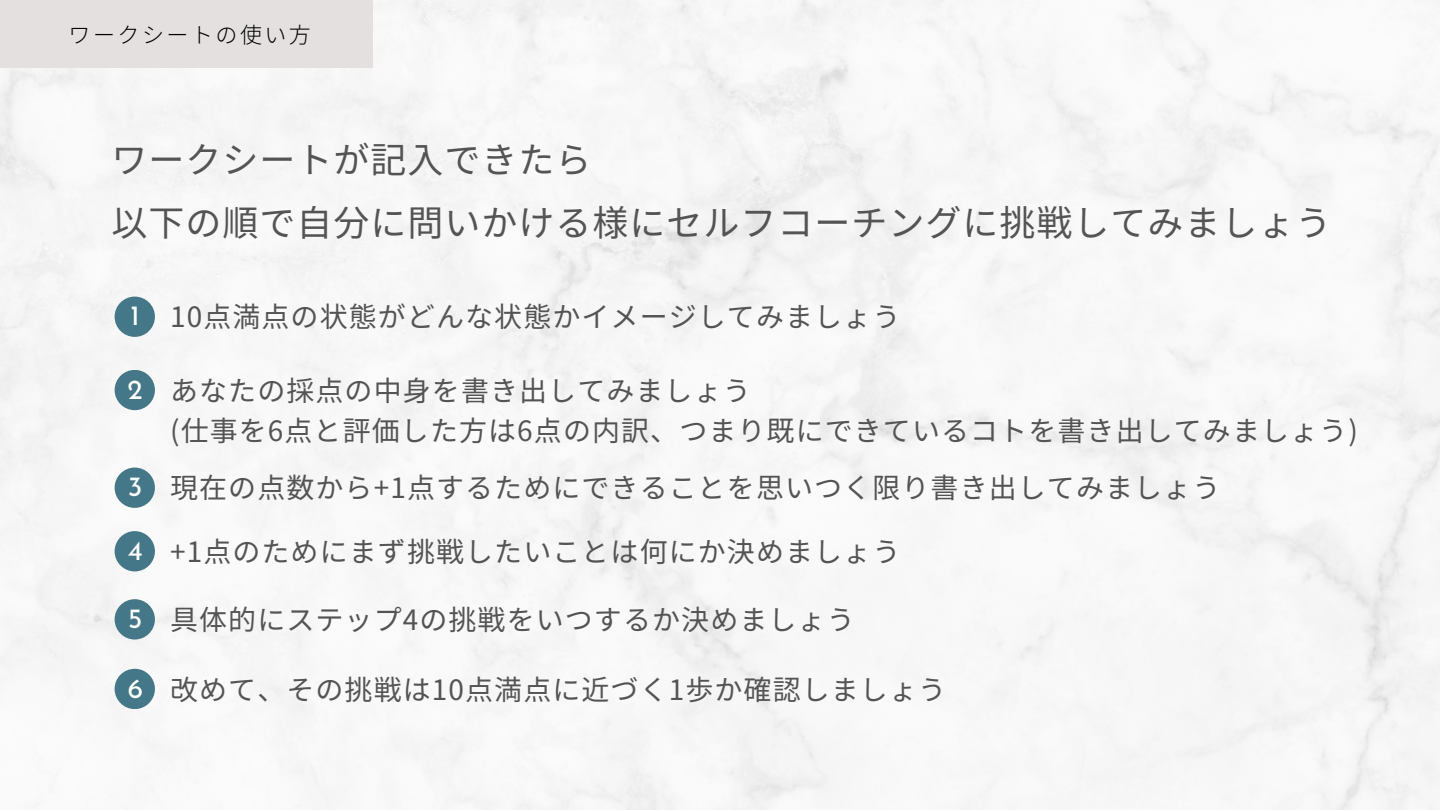
<style>
.page{position:relative;width:1440px;height:810px;background:#fff}
.page>*{position:absolute;margin:0;border:0;box-sizing:border-box;transform-origin:0 0}
.t1{font:36px/62.2px "Noto Sans JP";letter-spacing:.03em;color:#545454}
.t2{font:28px/39.8px "Noto Sans JP";letter-spacing:.04em;color:#545454}
.t3{font:28px "Josefin Sans";color:#fff}
.t4{font:300 22px "Noto Sans JP";letter-spacing:.115em;color:#000}
</style>
<div class="page">
<img style="left:0;top:0;width:1440px;height:810px">
<div style="left:0;top:0;width:373px;height:68px;background:#e4e0e0"></div>
<div style="left:115px;top:297px;width:40px;height:40px;background:#447787;border-radius:50%"></div>
<div style="left:115px;top:468px;width:40px;height:40px;background:#447787;border-radius:50%"></div>
<div style="left:115px;top:531px;width:40px;height:40px;background:#447787;border-radius:50%"></div>
<div style="left:115px;top:599px;width:40px;height:41px;background:#447787;border-radius:50%"></div>
<div style="left:115px;top:669px;width:40px;height:40px;background:#447787;border-radius:50%"></div>
<div style="left:115px;top:370px;width:40px;height:40px;background:#447787;border-radius:50%"></div>
<h2 class="t4" style="left:69px;top:18px;width:241px">ワークシートの使い方</h2>
<h2 class="t1" style="left:112px;top:127px;width:1221px">ワークシートが記入できたら<br>以下の順で自分に問いかける様にセルフコーチングに挑戦してみましょう</h2>
<p class="t3" style="left:130px;top:304px;width:11px">1</p>
<p class="t2" style="left:170px;top:296px;width:732px">10点満点の状態がどんな状態かイメージしてみましょう</p>
<h2 class="t3" style="left:127px;top:378px;width:17px">2</h2>
<p class="t2" style="left:170px;top:369px;width:1189px">あなたの採点の中身を書き出してみましょう<br>(仕事を6点と評価した方は6点の内訳、つまり既にできているコトを書き出してみましょう)</p>
<p class="t3" style="left:128px;top:475px;width:16px">3</p>
<h2 class="t3" style="left:128px;top:539px;width:17px">4</h2>
<h1 class="t2" style="left:170px;top:467px;width:1052px">現在の点数から+1点するためにできることを思いつく限り書き出してみましょう</h1>
<p class="t2" style="left:170px;top:530px;width:732px">+1点のためにまず挑戦したいことは何にか決めましょう</p>
<h2 class="t3" style="left:128px;top:607px;width:16px">5</h2>
<p class="t2" style="left:170px;top:598px;width:686px">具体的にステップ4の挑戦をいつするか決めましょう</p>
<h2 class="t3" style="left:128px;top:677px;width:17px">6</h2>
<p class="t2" style="left:170px;top:668px;width:778px">改めて、その挑戦は10点満点に近づく1歩か確認しましょう</p>
</div>
